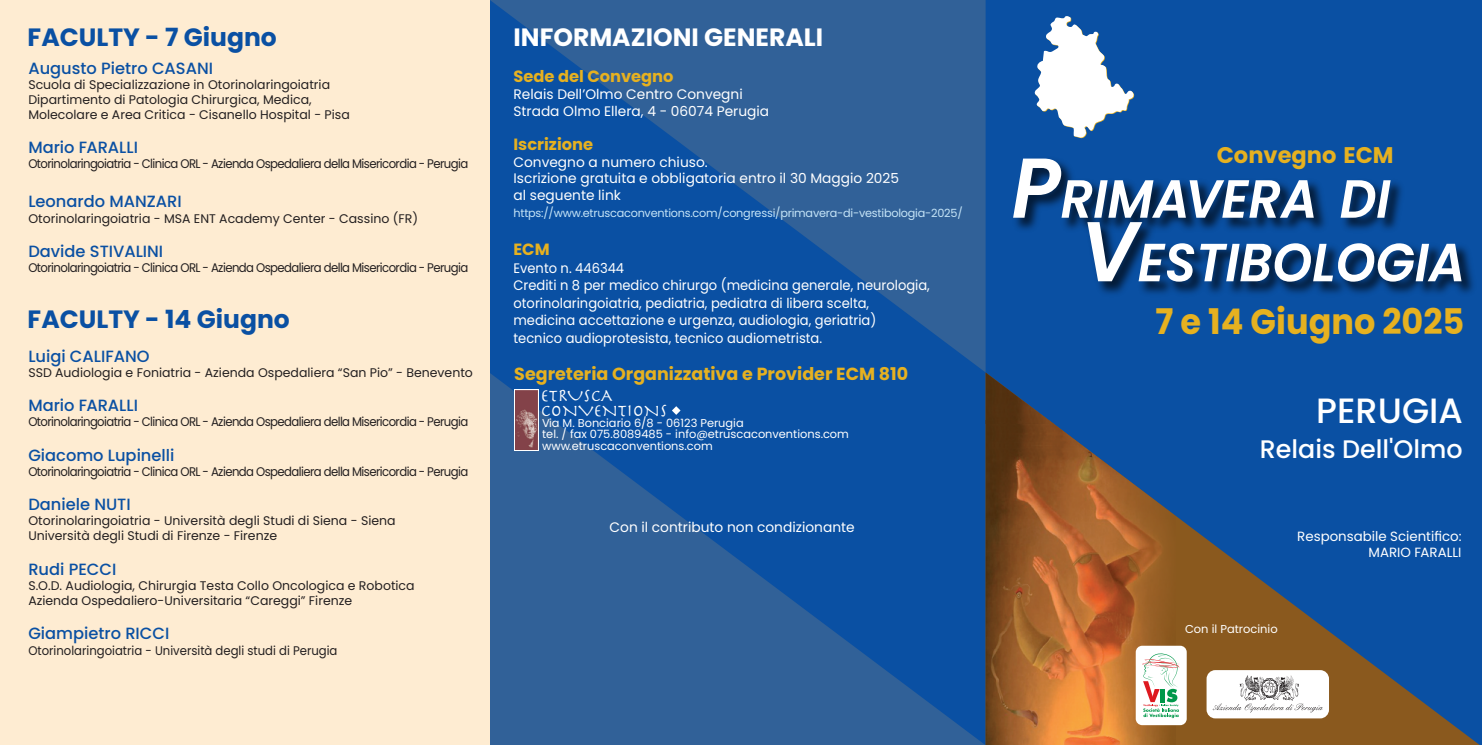
<style>
.page{position:relative;width:1482px;height:745px;background:#fff}
.page>*{position:absolute;margin:0;border:0;box-sizing:border-box;transform-origin:0 0}
.t1{font:700 35.25px "Poppins";color:#e6b120;scale:.95 1}
.t2{font:500 35.12px "Poppins";color:#fff}
.t3{font:500 25.38px "Poppins";color:#fff}
.t4{font:700 25px "Poppins";color:#0a50a3}
.t5{font:700 25px "Poppins";color:#fff}
.t6{font:700 22.62px "Poppins";color:#e6b120}
.t7{font:17.62px/15.1px "Herculanum";color:#fff}
.t8{font:700 17.5px "Poppins";color:#e6b120}
.t9{font:500 16.25px "Poppins";color:#0a50a3}
.t10{font:700 16.25px "Poppins";color:#e6b120}
.t11{font:13.75px/17.5px "Poppins";color:#fff;scale:.95 1}
.t12{font:13.75px/16.5px "Poppins";color:#fff}
.t13{font:13.38px/16px "Poppins";color:#fff;text-align:right}
.t14{font:12.5px/15px "Poppins";color:#231f20}
.t15{font:12.5px "Poppins";letter-spacing:-.05em;color:#231f20;scale:.93 1}
.t16{font:12.5px "Poppins";color:#231f20;scale:.93 1}
.t17{font:11.5px "Poppins";color:#fff}
.t18{font:11.38px/11.4px "Poppins";color:#fff}
.t19{font:11.25px "Poppins";letter-spacing:-.02em;color:#c5e4f7}
.t20{font:700 2.25px "Futura";color:#de1920}
</style>
<div class="page">
<div style="left:489px;top:0;width:992px;height:744px;background:#0a50a3"></div>
<svg style="left:490px;top:0;width:495px;height:372px"></svg>
<svg style="left:489px;top:372px;width:495px;height:372px;fill:#316198"></svg>
<div style="left:0;top:0;width:489px;height:744px;background:#feecd2"></div>
<svg style="left:1175px;top:515px;width:303px;height:229px"></svg>
<img style="left:985px;top:423px;width:190px;height:321px">
<img style="left:985px;top:372px;width:68px;height:51px">
<svg style="left:671px;top:406px;width:9px;height:8px"></svg>
<svg style="left:514px;top:389px;width:24px;height:61px"></svg>
<img style="left:515px;top:390px;width:22px;height:59px">
<img style="left:1098px;top:246px;width:376px;height:48px">
<svg style="left:1013px;top:158px;width:448px;height:123px"></svg>
<svg style="left:1034px;top:16px;width:101px;height:123px"></svg>
<div style="left:1135px;top:645px;width:51px;height:79px;background:#fff;border-radius:6px"></div>
<svg style="left:1142px;top:653px;width:38px;height:64px"></svg>
<div style="left:1206px;top:669px;width:122px;height:49px;background:#fff;border-radius:9px"></div>
<svg style="left:1212px;top:675px;width:110px;height:37px"></svg>
<h3 class="t4" style="left:28px;top:22px;width:251px">FACULTY - 7 Giugno</h3>
<h3 class="t9" style="left:28px;top:59px;width:186px">Augusto Pietro CASANI</h3>
<p class="t14" style="left:28px;top:77px;width:323px">Scuola di Specializzazione in Otorinolaringoiatria<br>Dipartimento di Patologia Chirurgica, Medica,<br>Molecolare e Area Critica - Cisanello Hospital - Pisa</p>
<h3 class="t9" style="left:28px;top:138px;width:111px">Mario FARALLI</h3>
<p class="t15" style="left:28px;top:157px;width:474px">Otorinolaringoiatria - Clinica ORL - Azienda Ospedaliera della Misericordia - Perugia</p>
<h3 class="t9" style="left:28px;top:192px;width:155px">Leonardo MANZARI</h3>
<p class="t14" style="left:28px;top:210px;width:391px">Otorinolaringoiatria - MSA ENT Academy Center - Cassino (FR)</p>
<h3 class="t9" style="left:28px;top:242px;width:136px">Davide STIVALINI</h3>
<p class="t15" style="left:28px;top:260px;width:474px">Otorinolaringoiatria - Clinica ORL - Azienda Ospedaliera della Misericordia - Perugia</p>
<h3 class="t4" style="left:28px;top:305px;width:263px">FACULTY - 14 Giugno</h3>
<h3 class="t9" style="left:28px;top:346px;width:123px">Luigi CALIFANO</h3>
<p class="t14" style="left:28px;top:364px;width:446px">SSD Audiologia e Foniatria - Azienda Ospedaliera “San Pio” - Benevento</p>
<h3 class="t9" style="left:28px;top:396px;width:111px">Mario FARALLI</h3>
<p class="t15" style="left:28px;top:414px;width:474px">Otorinolaringoiatria - Clinica ORL - Azienda Ospedaliera della Misericordia - Perugia</p>
<h3 class="t9" style="left:28px;top:445px;width:147px">Giacomo Lupinelli</h3>
<p class="t15" style="left:28px;top:464px;width:474px">Otorinolaringoiatria - Clinica ORL - Azienda Ospedaliera della Misericordia - Perugia</p>
<h3 class="t9" style="left:28px;top:495px;width:104px">Daniele NUTI</h3>
<p class="t14" style="left:28px;top:513px;width:369px">Otorinolaringoiatria - Università degli Studi di Siena - Siena<br>Università degli Studi di Firenze - Firenze</p>
<h3 class="t9" style="left:28px;top:559px;width:89px">Rudi PECCI</h3>
<p class="t14" style="left:28px;top:577px;width:388px">S.O.D. Audiologia, Chirurgia Testa Collo Oncologica e Robotica<br>Azienda Ospedaliero-Universitaria “Careggi” Firenze</p>
<h3 class="t9" style="left:28px;top:624px;width:142px">Giampietro RICCI</h3>
<p class="t16" style="left:28px;top:642px;width:334px">Otorinolaringoiatria - Università degli studi di Perugia</p>
<h3 class="t5" style="left:513px;top:22px;width:311px">INFORMAZIONI GENERALI</h3>
<h3 class="t10" style="left:513px;top:67px;width:161px">Sede del Convegno</h3>
<p class="t12" style="left:513px;top:86px;width:257px">Relais Dell’Olmo Centro Convegni<br>Strada Olmo Ellera, 4 - 06074 Perugia</p>
<h3 class="t10" style="left:513px;top:135px;width:81px">Iscrizione</h3>
<p class="t12" style="left:513px;top:153px;width:387px">Convegno a numero chiuso.<br>Iscrizione gratuita e obbligatoria entro il 30 Maggio 2025 al seguente link</p>
<p class="t19" style="left:513px;top:206px;width:450px">https://www.etruscaconventions.com/congressi/primavera-di-vestibologia-2025/</p>
<h3 class="t10" style="left:513px;top:240px;width:38px">ECM</h3>
<p class="t11" style="left:513px;top:259px;width:440px">Evento n. 446344<br>Crediti n 8 per medico chirurgo (medicina generale, neurologia, otorinolaringoiatria, pediatria, pediatra di libera scelta, medicina accettazione e urgenza, audiologia, geriatria)<br>tecnico audioprotesista, tecnico audiometrista.</p>
<h3 class="t8" style="left:514px;top:363px;width:395px">Segreteria Organizzativa e Provider ECM 810</h3>
<p class="t18" style="left:542px;top:417px;width:308px">Via M. Bonciario 6/8 - 06123 Perugia<br>tel. / fax 075.8089485 - info@etruscaconventions.com www.etruscaconventions.com</p>
<h3 class="t7" style="left:540px;top:388px;width:128px">ETRUSCA<br>CONVENTIONS</h3>
<p class="t12" style="left:609px;top:519px;width:246px">Con il contributo non condizionante</p>
<h3 class="t6" style="left:1216px;top:142px;width:178px">Convegno ECM</h3>
<h1 class="t1" style="left:1155px;top:300px;width:327px">7 e 14 Giugno 2025</h1>
<h2 class="t2" style="left:1316px;top:389px;width:148px">PERUGIA</h2>
<h3 class="t3" style="left:1259px;top:434px;width:204px">Relais Dell'Olmo</h3>
<p class="t20" style="left:1143px;top:703px;width:3px">V</p>
<p class="t13" style="left:1297px;top:528px;width:166px">Responsabile Scientifico:<br>MARIO FARALLI</p>
<p class="t17" style="left:1184px;top:622px;width:94px">Con il Patrocinio</p>
</div>
